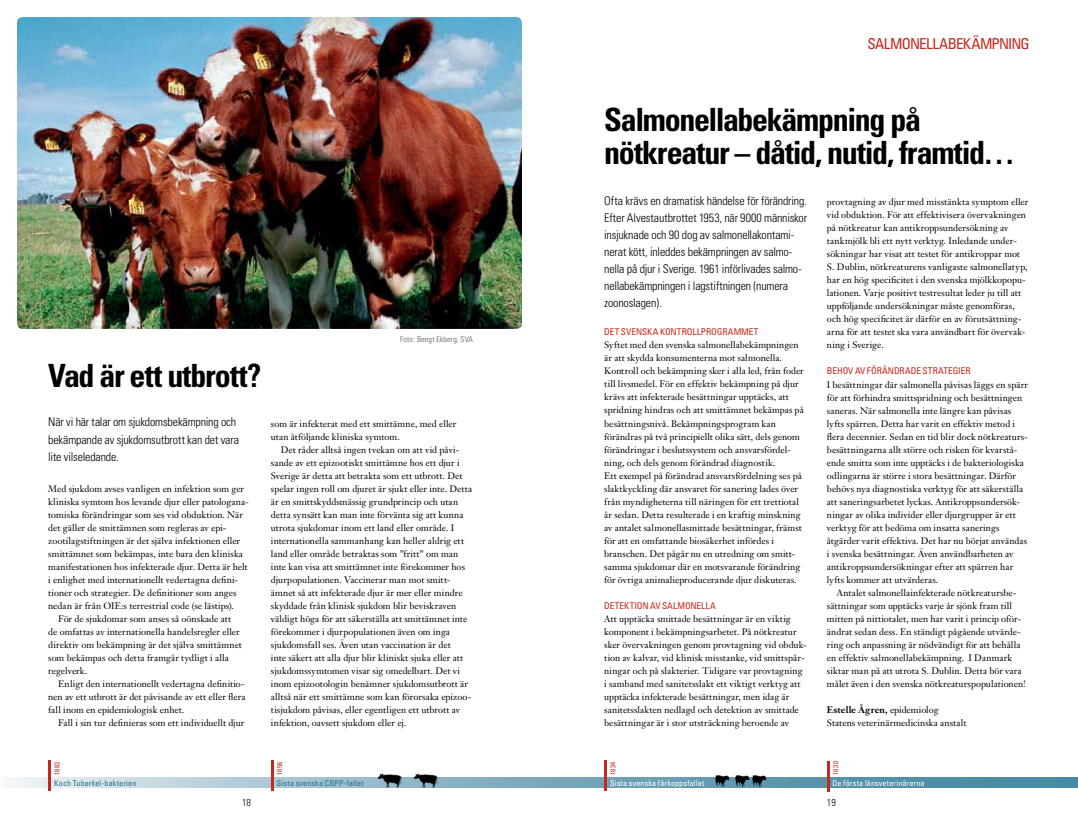
<style>
.page{position:relative;width:1078px;height:823px;background:#fff}
.page>*{position:absolute;margin:0;border:0;box-sizing:border-box;transform-origin:0 0}
.t1{font:700 condensed 32px/33px "Univers";letter-spacing:-.04em;color:#000}
.t2{font:condensed 15px "Univers";color:#c5281c}
.t3{font:300 condensed 12px/17px "Univers";letter-spacing:-.015em;color:#000}
.t4{font:300 condensed 10px "Univers";color:#000}
.t5{font:9.3px/13px "Janson Text";letter-spacing:.005em;color:#000}
.t6{font:condensed 9.3px "Univers";letter-spacing:-.015em;color:#c5281c}
.t7{font:condensed 8px "Univers";letter-spacing:.02em;color:#fff}
.t8{font:condensed 8px "Univers";letter-spacing:.02em;color:#237389}
.t9{font:300 condensed 8px "Univers";letter-spacing:.015em;color:#58595b}
.t10{font:condensed 7px "Univers";letter-spacing:.065em;color:#c5281c}
.s1{font-weight:700}
</style>
<div class="page">
<img style="left:17px;top:17px;width:505px;height:312px">
<svg style="left:9px;top:777px;width:1068px;height:10px;background:#86b0c1"></svg>
<hr style="left:604px;top:760px;width:3px;height:30px;background:#c5281c">
<hr style="left:826px;top:760px;width:3px;height:30px;background:#c5281c">
<hr style="left:48px;top:760px;width:3px;height:30px;background:#c5281c">
<hr style="left:271px;top:760px;width:3px;height:30px;background:#c5281c">
<img style="left:376px;top:773px;width:29px;height:15px">
<img style="left:711px;top:775px;width:37px;height:13px">
<img style="left:748px;top:775px;width:21px;height:13px">
<img style="left:413px;top:773px;width:29px;height:15px">
<h2 class="t2" style="left:867px;top:34px;width:17px">SALMONELLABEKÄMPNING</h2>
<h1 class="t1" style="left:604px;top:102px;width:412px">Salmonellabekämpning på nötkreatur – dåtid, nutid, framtid…</h1>
<h1 class="t1" style="left:48px;top:358px;width:214px">Vad är ett utbrott?</h1>
<p class="t9" style="left:400px;top:334px;width:74px">Foto: Bengt Ekberg, SVA</p>
<p class="t3" style="left:48px;top:413px;width:192px">När vi här talar om sjukdomsbekämpning och bekämpande av sjukdomsutbrott kan det vara lite vilseledande.</p>
<p class="t5" style="left:48px;top:481px;width:197px">Med sjukdom avses vanligen en infektion som ger</p>
<p class="t5" style="left:48px;top:494px;width:202px">kliniska symtom hos levande djur eller patologana-</p>
<p class="t5" style="left:48px;top:507px;width:196px">tomiska förändringar som ses vid obduktion. När</p>
<p class="t5" style="left:48px;top:520px;width:180px">det gäller de smittämnen som regleras av epi-</p>
<p class="t5" style="left:48px;top:533px;width:193px">zootilagstiftningen är det själva infektionen eller</p>
<p class="t5" style="left:48px;top:546px;width:196px">smittämnet som bekämpas, inte bara den kliniska</p>
<p class="t5" style="left:48px;top:559px;width:201px">manifestationen hos infekterade djur. Detta är helt</p>
<p class="t5" style="left:48px;top:572px;width:191px">i enlighet med internationellt vedertagna defini-</p>
<p class="t5" style="left:48px;top:585px;width:190px">tioner och strategier. De definitioner som anges</p>
<p class="t5" style="left:48px;top:598px;width:187px">nedan är från OIE:s terrestrial code (se lästips).</p>
<p class="t5" style="left:58px;top:611px;width:175px">För de sjukdomar som anses så oönskade att</p>
<p class="t5" style="left:48px;top:624px;width:193px">de omfattas av internationella handelsregler eller</p>
<p class="t5" style="left:48px;top:637px;width:195px">direktiv om bekämpning är det själva smittämnet</p>
<p class="t5" style="left:48px;top:650px;width:182px">som bekämpas och detta framgår tydligt i alla</p>
<p class="t5" style="left:48px;top:663px;width:40px">regelverk.</p>
<p class="t5" style="left:58px;top:676px;width:188px">Enligt den internationellt vedertagna definitio-</p>
<p class="t5" style="left:48px;top:689px;width:199px">nen av ett utbrott är det påvisande av ett eller flera</p>
<p class="t5" style="left:48px;top:702px;width:138px">fall inom en epidemiologisk enhet.</p>
<p class="t5" style="left:58px;top:715px;width:188px">Fall i sin tur definieras som ett individuellt djur</p>
<p class="t5" style="left:271px;top:416px;width:187px">som är infekterat med ett smittämne, med eller utan åtföljande kliniska symtom.</p>
<p class="t5" style="left:271px;top:442px;width:203px;text-indent:10px">Det råder alltså ingen tvekan om att vid påvi&shy;sande av ett epizootiskt smittämne hos ett djur i Sverige är detta att betrakta som ett utbrott. Det spelar ingen roll om djuret är sjukt eller inte. Detta är en smittskyddsmässig grundprincip och utan detta synsätt kan man inte förvänta sig att kunna utrota sjukdomar inom ett land eller område. I internationella sammanhang kan heller aldrig ett land eller område betraktas som ”fritt” om man inte kan visa att smittämnet inte förekommer hos djurpopulationen. Vaccinerar man mot smitt&shy;ämnet så att infekterade djur är mer eller mindre skyddade från klinisk sjukdom blir beviskraven väldigt höga för att säkerställa att smittämnet inte förekommer i djurpopulationen även om inga sjukdomsfall ses. Även utan vaccination är det<br>inte säkert att alla djur blir kliniskt sjuka eller att sjukdomssymtomen visar sig omedelbart. Det vi inom epizootologin benämner sjukdomsutbrott är alltså när ett smittämne som kan förorsaka epizoo&shy;tisjukdom påvisas, eller egentligen ett utbrott av infektion, oavsett sjukdom eller ej.</p>
<p class="t3" style="left:604px;top:192px;width:204px">Ofta krävs en dramatisk händelse för förändring.<br>Efter Alvestautbrottet 1953, när 9000 människor insjuknade och 90 dog av salmonellakontami&shy;nerat kött, inleddes bekämpningen av salmo&shy;nella på djur i Sverige. 1961 införlivades salmo&shy;nellabekämpningen i lagstiftningen (numera zoonoslagen).</p>
<p class="t6" style="left:604px;top:326px;width:23px">DET SVENSKA</p>
<p class="t6" style="left:660px;top:326px;width:7px">KONTROLLPROGRAMMET</p>
<p class="t5" style="left:604px;top:338px;width:201px">Syftet med den svenska salmonellabekämpningen är att skydda konsumenterna mot salmonella.<br>Kontroll och bekämpning sker i alla led, från foder till livsmedel. För en effektiv bekämpning på djur krävs att infekterade besättningar upptäcks, att spridning hindras och att smittämnet bekämpas på besättningsnivå. Bekämpningsprogram kan förändras på två principiellt olika sätt, dels genom förändringar i beslutssystem och ansvarsfördel&shy;ning, och dels genom förändrad diagnostik.<br>Ett exempel på förändrad ansvarsfördelning ses på slaktkyckling där ansvaret för sanering lades över från myndigheterna till näringen för ett trettiotal år sedan. Detta resulterade i en kraftig minskning av antalet salmonellasmittade besättningar, främst för att en omfattande biosäkerhet infördes i branschen. Det pågår nu en utredning om smitt&shy;samma sjukdomar där en motsvarande förändring för övriga animalieproducerande djur diskuteras.</p>
<p class="t6" style="left:604px;top:599px;width:12px">DETEKTION</p>
<p class="t6" style="left:650px;top:599px;width:19px">AV SALMONELLA</p>
<p class="t5" style="left:604px;top:611px;width:204px">Att upptäcka smittade besättningar är en viktig komponent i bekämpningsarbetet. På nötkreatur sker övervakningen genom provtagning vid obduk&shy;tion av kalvar, vid klinisk misstanke, vid smittspår&shy;ningar och på slakterier. Tidigare var provtagning i samband med sanitetsslakt ett viktigt verktyg att upptäcka infekterade besättningar, men idag är sanitetsslakten nedlagd och detektion av smittade besättningar är i stor utsträckning beroende av</p>
<p class="t5" style="left:826px;top:195px;width:203px">provtagning av djur med misstänkta symptom eller vid obduktion. För att effektivisera övervakningen på nötkreatur kan antikroppsundersökning av tankmjölk bli ett nytt verktyg. Inledande under&shy;sökningar har visat att testet för antikroppar mot S. Dublin, nötkreaturens vanligaste salmonellatyp, har en hög specificitet i den svenska mjölkkopopu&shy;lationen. Varje positivt testresultat leder ju till att uppföljande undersökningar måste genomföras, och hög specificitet är därför en av förutsättning&shy;arna för att testet ska vara användbart för övervak&shy;ning i Sverige.</p>
<p class="t6" style="left:826px;top:365px;width:12px">BEHOV</p>
<p class="t6" style="left:854px;top:365px;width:29px">AV FÖRÄNDRADE</p>
<p class="t6" style="left:922px;top:365px;width:6px">STRATEGIER</p>
<p class="t5" style="left:826px;top:377px;width:203px">I besättningar där salmonella påvisas läggs en spärr för att förhindra smittspridning och besättningen saneras. När salmonella inte längre kan påvisas lyfts spärren. Detta har varit en effektiv metod i flera decennier. Sedan en tid blir dock nötkreaturs&shy;besättningarna allt större och risken för kvarstå&shy;ende smitta som inte upptäcks i de bakteriologiska odlingarna är större i stora besättningar. Därför behövs nya diagnostiska verktyg för att säkerställa att saneringsarbetet lyckas. Antikroppsundersök&shy;ningar av olika individer eller djurgrupper är ett verktyg för att bedöma om insatta sanerings åtgärder varit effektiva. Det har nu börjat användas i svenska besättningar. Även användbarheten av antikroppsundersökningar efter att spärren har lyfts kommer att utvärderas.</p>
<p class="t5" style="left:826px;top:585px;width:200px;text-indent:10px">Antalet salmonellainfekterade nötkreatursbe&shy;sättningar som upptäcks varje år sjönk fram till mitten på nittiotalet, men har varit i princip oför&shy;ändrat sedan dess. En ständigt pågående utvärde&shy;ring och anpassning är nödvändigt för att behålla en effektiv salmonellabekämpning. I Danmark siktar man på att utrota S. Dublin. Detta bör vara målet även i den svenska nötkreaturspopulationen!</p>
<p class="t5" style="left:826px;top:702px;width:141px"><span class="s1">Estelle Ågren,</span> epidemiolog<br>Statens veterinärmedicinska anstalt</p>
<p class="t10" style="left:53px;top:774px;width:15px;rotate:-90deg">1882</p>
<p class="t10" style="left:275px;top:774px;width:15px;rotate:-90deg">1856</p>
<p class="t10" style="left:608px;top:774px;width:15px;rotate:-90deg">1834</p>
<p class="t10" style="left:831px;top:774px;width:15px;rotate:-90deg">1830</p>
<p class="t8" style="left:54px;top:777px;width:83px">KOCH TUBERKEL-BAKTERIEN</p>
<p class="t8" style="left:277px;top:777px;width:88px">SISTA SVENSKA CBPP-FALLET</p>
<p class="t7" style="left:610px;top:777px;width:96px">SISTA SVENSKA FÅRKOPPSFALLET</p>
<p class="t7" style="left:832px;top:777px;width:94px">DE FÖRSTA LÄNSVETERINÄRERNA</p>
<p class="t4" style="left:242px;top:796px;width:10px">18</p>
<p class="t4" style="left:826px;top:796px;width:10px">19</p>
</div>
